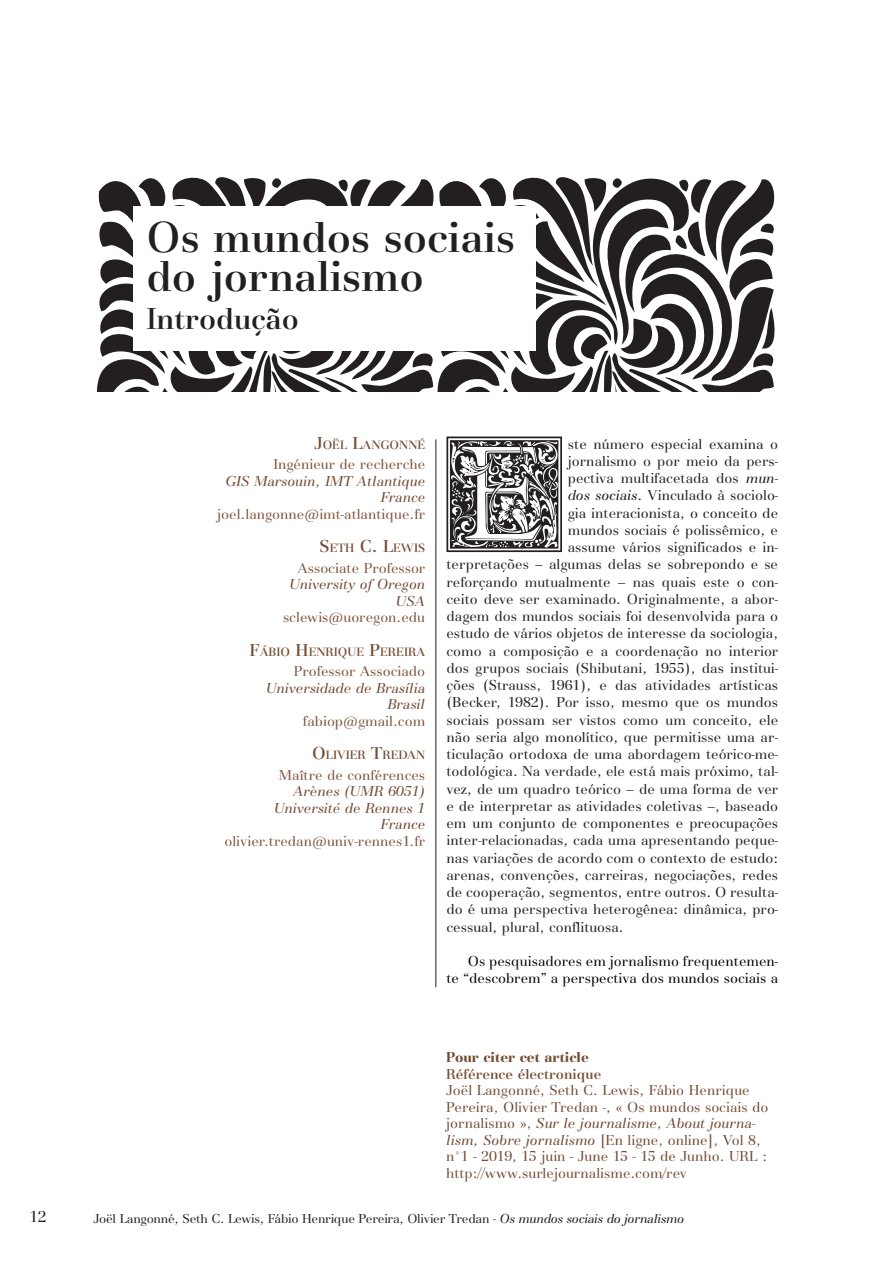
<style>
.page{position:relative;width:893px;height:1263px;background:#fff}
.page>*{position:absolute;margin:0;border:0;box-sizing:border-box;transform-origin:0 0}
.t1{font:144.3px "Goudy Initialen";color:#231f20}
.t2{font:500 45px/39px "Basilia T";color:#231f20}
.t3{font:500 31.5px "Basilia T";color:#231f20}
.t4{font:16.5px "Basilia T";color:#231f20}
.t5{font:15px "Basilia T";color:#231f20}
.t6{font:15px/16.5px "Basilia T";color:#744c33}
.t7{font:15px "Basilia T";color:#7e5439}
.t8{font:italic 15px/16.5px "Basilia T";color:#744c33;text-align:right}
.t9{font:15px/17.2px "Basilia T";color:#000001;text-align:right}
.t10{font:500 15px "Basilia T";color:#744c33}
.t11{font:700 15px "Basilia T";color:#744c33}
.t12{font:13.5px "Basilia T";letter-spacing:-.02em;color:#231f20}
.t13{font:500 12.6px "Basilia T";color:#744c33}
.s1{font-size:18px}
.s2{font-style:italic}
</style>
<div class="page">
<svg style="left:97px;top:177px;width:678px;height:214px"></svg>
<hr style="left:435px;top:439px;width:1px;height:548px;background:#231f20">
<div style="left:134px;top:206px;width:402px;height:145px;background:#fff"></div>
<h2 class="t2" style="left:146px;top:218px;width:370px">Os mundos sociais do jornalismo</h2>
<h3 class="t3" style="left:146px;top:300px;width:154px">Introdução</h3>
<p class="t13" style="left:314px;top:437px;width:112px"><span class="s1">J</span>OËL <span class="s1">L</span>ANGONNÉ</p>
<p class="t7" style="left:273px;top:456px;width:153px">Ingénieur de recherche</p>
<p class="t8" style="left:225px;top:473px;width:201px">GIS Marsouin, IMT Atlantique<br>France</p>
<p class="t7" style="left:217px;top:505px;width:209px">joel.langonne@imt-atlantique.fr</p>
<p class="t13" style="left:320px;top:541px;width:106px"><span class="s1">S</span>ETH <span class="s1">C. L</span>EWIS</p>
<p class="t7" style="left:297px;top:559px;width:129px">Associate Professor</p>
<p class="t8" style="left:289px;top:577px;width:137px">University of Oregon<br>USA</p>
<p class="t7" style="left:283px;top:609px;width:144px">sclewis@uoregon.edu</p>
<p class="t13" style="left:250px;top:644px;width:177px"><span class="s1">F</span>ÁBIO <span class="s1">H</span>ENRIQUE <span class="s1">P</span>EREIRA</p>
<p class="t7" style="left:294px;top:663px;width:133px">Professor Associado</p>
<p class="t8" style="left:266px;top:680px;width:161px">Universidade de Brasília<br>Brasil</p>
<p class="t7" style="left:303px;top:712px;width:124px">fabiop@gmail.com</p>
<p class="t13" style="left:312px;top:748px;width:114px"><span class="s1">O</span> LIVIER <span class="s1">T</span>REDAN</p>
<p class="t7" style="left:279px;top:766px;width:148px">Maître de conférences</p>
<p class="t8" style="left:274px;top:784px;width:153px">Arènes (UMR 6051)<br>Université de Rennes 1<br>France</p>
<p class="t7" style="left:224px;top:832px;width:202px">olivier.tredan@univ-rennes1.fr</p>
<h1 class="t1" style="left:446px;top:418px;width:123px">E</h1>
<p class="t5" style="left:568px;top:435px;width:212px">ste número especial examina o</p>
<p class="t5" style="left:568px;top:452px;width:212px">jornalismo o por meio da pers-</p>
<p class="t5" style="left:568px;top:470px;width:212px">pectiva multifacetada dos <span class="s2">mun-</span></p>
<p class="t5" style="left:568px;top:487px;width:212px"><span class="s2">dos sociais</span>. Vinculado à sociolo-</p>
<p class="t5" style="left:568px;top:504px;width:212px">gia interacionista, o conceito de</p>
<p class="t5" style="left:568px;top:521px;width:212px">mundos sociais é polissêmico, e</p>
<p class="t5" style="left:568px;top:539px;width:212px">assume vários significados e in-</p>
<p class="t5" style="left:446px;top:556px;width:333px">terpretações – algumas delas se sobrepondo e se</p>
<p class="t5" style="left:446px;top:573px;width:333px">reforçando mutualmente – nas quais este o con-</p>
<p class="t5" style="left:446px;top:590px;width:333px">ceito deve ser examinado. Originalmente, a abor-</p>
<p class="t5" style="left:446px;top:608px;width:333px">dagem dos mundos sociais foi desenvolvida para o</p>
<p class="t5" style="left:446px;top:625px;width:333px">estudo de vários objetos de interesse da sociologia,</p>
<p class="t5" style="left:446px;top:642px;width:333px">como a composição e a coordenação no interior</p>
<p class="t5" style="left:446px;top:659px;width:333px">dos grupos sociais (Shibutani, 1955), das institui-</p>
<p class="t5" style="left:446px;top:677px;width:333px">ções (Strauss, 1961), e das atividades artísticas</p>
<p class="t5" style="left:446px;top:694px;width:333px">(Becker, 1982). Por isso, mesmo que os mundos</p>
<p class="t5" style="left:446px;top:711px;width:333px">sociais possam ser vistos como um conceito, ele</p>
<p class="t5" style="left:446px;top:728px;width:333px">não seria algo monolítico, que permitisse uma ar-</p>
<p class="t5" style="left:446px;top:746px;width:333px">ticulação ortodoxa de uma abordagem teórico-me-</p>
<p class="t5" style="left:446px;top:763px;width:333px">todológica. Na verdade, ele está mais próximo, tal-</p>
<p class="t5" style="left:446px;top:780px;width:333px">vez, de um quadro teórico – de uma forma de ver</p>
<p class="t5" style="left:446px;top:797px;width:333px">e de interpretar as atividades coletivas –, baseado</p>
<p class="t5" style="left:446px;top:815px;width:333px">em um conjunto de componentes e preocupações</p>
<p class="t5" style="left:446px;top:832px;width:333px">inter-relacionadas, cada uma apresentando peque-</p>
<p class="t5" style="left:446px;top:849px;width:333px">nas variações de acordo com o contexto de estudo:</p>
<p class="t5" style="left:446px;top:866px;width:333px">arenas, convenções, carreiras, negociações, redes</p>
<p class="t5" style="left:446px;top:884px;width:333px">de cooperação, segmentos, entre outros. O resulta-</p>
<p class="t5" style="left:446px;top:901px;width:333px">do é uma perspectiva heterogênea: dinâmica, pro-</p>
<p class="t5" style="left:446px;top:918px;width:179px">cessual, plural, conflituosa.</p>
<p class="t9" style="left:446px;top:953px;width:333px">Os pesquisadores em jornalismo frequentemen-<br>te “descobrem” a perspectiva dos mundos sociais a</p>
<p class="t11" style="left:446px;top:1049px;width:144px">Pour citer cet article</p>
<p class="t10" style="left:446px;top:1065px;width:157px">Référence électronique</p>
<p class="t6" style="left:446px;top:1082px;width:324px">Joël Langonné, Seth C. Lewis, Fábio Henrique Pereira, Olivier Tredan -, « Os mundos sociais do jornalismo », <span class="s2">Sur le journalisme, About journa&shy;lism, Sobre jornalismo</span> [En ligne, online], Vol 8, n°1 - 2019, 15 juin - June 15 - 15 de Junho. URL : http://www.surlejournalisme.com/rev</p>
<p class="t4" style="left:30px;top:1207px;width:19px">12</p>
<p class="t12" style="left:94px;top:1210px;width:592px">Joël Langonné, Seth C. Lewis, Fábio Henrique Pereira, Olivier Tredan - <span class="s2">Os mundos sociais do jornalismo</span></p>
</div>
